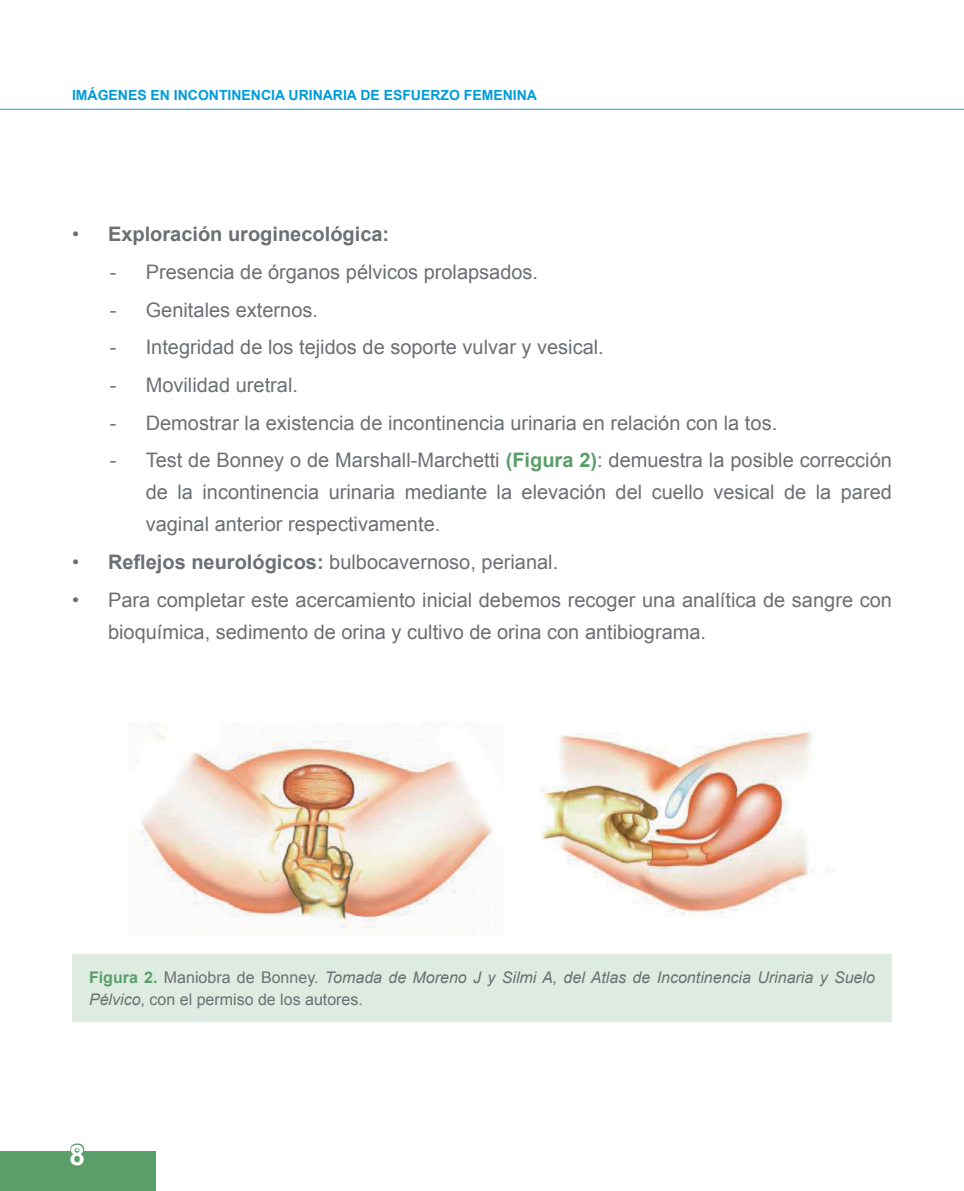
<style>
.page{position:relative;width:964px;height:1191px;background:#fff}
.page>*{position:absolute;margin:0;border:0;box-sizing:border-box;transform-origin:0 0}
.t1{font:700 28px "Arial";color:#fff}
.t2{font:20px/32px "Arial";color:#6c6f74;text-align:justify}
.t3{font:700 20px "Arial";color:#6c6f74}
.t4{font:italic 16px/22px "Arial";color:#6c6f74}
.t5{font:700 14px "Arial";color:#009cdb}
.s1{font-weight:400}
.s2{font-weight:700;color:#5a9e69}
.s3{font-weight:700}
.s4{font-weight:700;font-style:normal;color:#5a9e69}
.s5{font-style:normal}
</style>
<div class="page">
<hr style="left:0;top:109px;width:964px;height:1px;background:#189bd2">
<div style="left:0;top:1151px;width:155px;height:40px;background:#5a9e69"></div>
<svg style="left:70px;top:1143px;width:15px;height:8px"></svg>
<img style="left:141px;top:731px;width:674px;height:197px">
<div style="left:72px;top:954px;width:820px;height:68px;background:#ddebe0"></div>
<p class="t5" style="left:72px;top:88px;width:466px">IMÁGENES EN INCONTINENCIA URINARIA DE ESFUERZO FEMENINA</p>
<p class="t3" style="left:72px;top:223px;width:319px"><span class="s1">•</span> Exploración uroginecológica:</p>
<p class="t2" style="left:110px;top:256px;width:430px">- Presencia de órganos pélvicos prolapsados.</p>
<p class="t2" style="left:110px;top:294px;width:210px">- Genitales externos.</p>
<p class="t2" style="left:110px;top:331px;width:495px">- Integridad de los tejidos de soporte vulvar y vesical.</p>
<p class="t2" style="left:110px;top:369px;width:190px">- Movilidad uretral.</p>
<p class="t2" style="left:110px;top:407px;width:669px">- Demostrar la existencia de incontinencia urinaria en relación con la tos.</p>
<p class="t2" style="left:146px;top:444px;width:748px;text-indent:-36px">- Test de Bonney o de Marshall-Marchetti <span class="s2">(Figura 2)</span>: demuestra la posible corrección de la incontinencia urinaria mediante la elevación del cuello vesical de la pared vaginal anterior respectivamente.</p>
<p class="t2" style="left:72px;top:546px;width:488px">• <span class="s3">Reflejos neurológicos:</span> bulbocavernoso, perianal.</p>
<p class="t2" style="left:108px;top:584px;width:785px;text-indent:-36px">• Para completar este acercamiento inicial debemos recoger una analítica de sangre con bioquímica, sedimento de orina y cultivo de orina con antibiograma.</p>
<p class="t4" style="left:89px;top:966px;width:787px"><span class="s4">Figura 2.</span> <span class="s5">Maniobra de Bonney.</span> Tomada de Moreno J y Silmi A, del Atlas de Incontinencia Urinaria y Suelo<br>Pélvico<span class="s5">, con el permiso de los autores.</span></p>
<h1 class="t1" style="left:70px;top:1139px;width:17px">8</h1>
</div>
